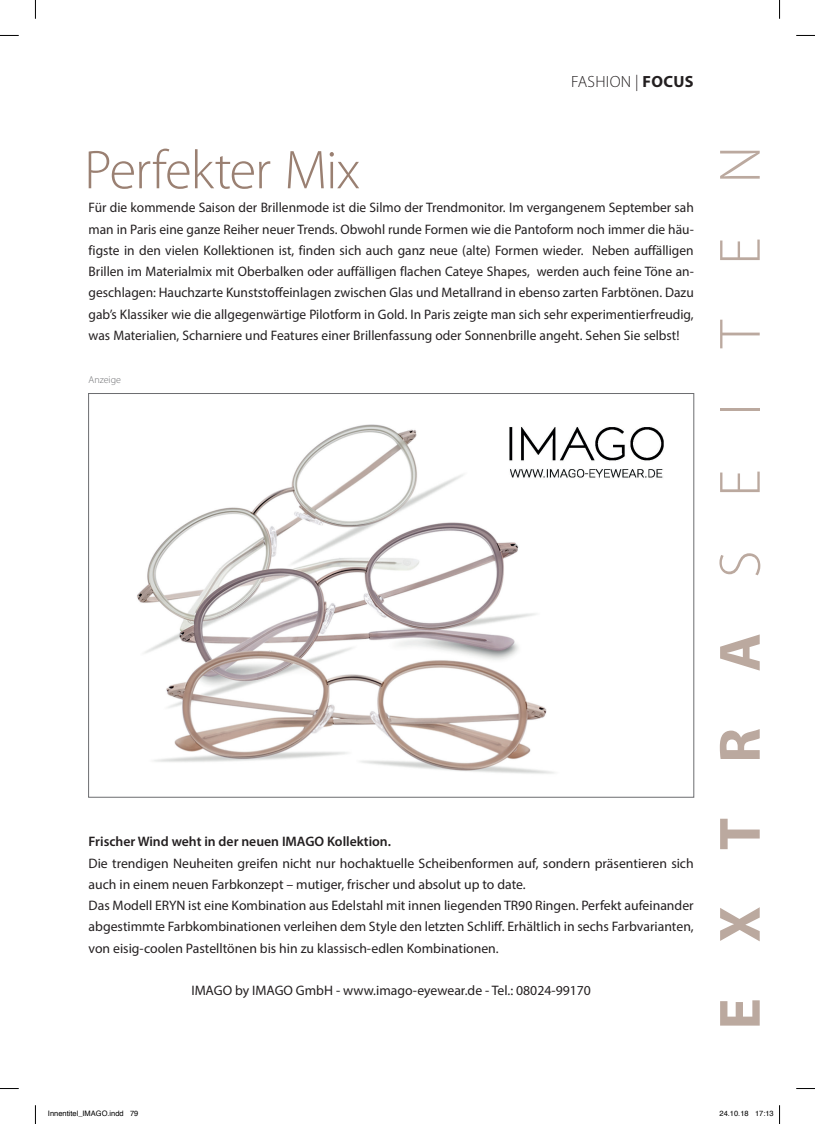
<style>
.page{position:relative;width:815px;height:1124px;background:#fff}
.page>*{position:absolute;margin:0;border:0;box-sizing:border-box;transform-origin:0 0}
.t1{font:300 58.75px "Myriad Pro";letter-spacing:.92em;color:#bba99f}
.t2{font:300 55px "Myriad Pro";letter-spacing:-.025em;color:#9a8072}
.t3{font:300 16.25px "Myriad Pro";letter-spacing:.02em;color:#231f20}
.t4{font:13.75px/21.2px "Myriad Pro";color:#231f20}
.t5{font:600 13.75px "Myriad Pro";color:#231f20}
.t6{font:300 10px "Myriad Pro";color:#6c6d70}
.t7{font:7.5px "Helvetica";color:#000}
.s1{font-weight:700}
</style>
<div class="page">
<img style="left:137px;top:424px;width:527px;height:350px">
<svg style="left:0;top:35px;width:19px;height:1px"></svg>
<svg style="left:796px;top:35px;width:19px;height:1px"></svg>
<svg style="left:0;top:1088px;width:19px;height:1px"></svg>
<svg style="left:796px;top:1088px;width:19px;height:1px"></svg>
<svg style="left:35px;top:0;width:1px;height:19px"></svg>
<svg style="left:35px;top:1105px;width:1px;height:18px"></svg>
<svg style="left:779px;top:0;width:1px;height:19px"></svg>
<svg style="left:779px;top:1105px;width:1px;height:18px"></svg>
<p class="t3" style="left:571px;top:71px;width:124px">FASHION | <span class="s1">FOCUS</span></p>
<h2 class="t2" style="left:84px;top:137px;width:278px">Perfekter Mix</h2>
<p class="t4" style="left:89px;top:197px;width:607px;text-align:justify">Für die kommende Saison der Brillenmode ist die Silmo der Trendmonitor. Im vergangenem September sah man in Paris eine ganze Reiher neuer Trends. Obwohl runde Formen wie die Pantoform noch immer die häu&shy;figste in den vielen Kollektionen ist, finden sich auch ganz neue (alte) Formen wieder. Neben auffälligen Brillen im Materialmix mit Oberbalken oder auffälligen flachen Cateye Shapes, werden auch feine Töne an&shy;geschlagen: Hauchzarte Kunststoffeinlagen zwischen Glas und Metallrand in ebenso zarten Farbtönen. Dazu gab’s Klassiker wie die allgegenwärtige Pilotform in Gold. In Paris zeigte man sich sehr experimentierfreudig, was Materialien, Scharniere und Features einer Brillenfassung oder Sonnenbrille angeht. Sehen Sie selbst!</p>
<p class="t6" style="left:89px;top:373px;width:34px">Anzeige</p>
<p class="t5" style="left:89px;top:832px;width:304px">Frischer Wind weht in der neuen IMAGO Kollektion.</p>
<p class="t4" style="left:89px;top:851px;width:607px">Die trendigen Neuheiten greifen nicht nur hochaktuelle Scheibenformen auf, sondern präsentieren sich auch in einem neuen Farbkonzept – mutiger, frischer und absolut up to date.<br>Das Modell ERYN ist eine Kombination aus Edelstahl mit innen liegenden TR90 Ringen. Perfekt aufeinander abgestimmte Farbkombinationen verleihen dem Style den letzten Schliff. Erhältlich in sechs Farbvarianten, von eisig-coolen Pastelltönen bis hin zu klassisch-edlen Kombinationen.</p>
<p class="t4" style="left:191px;top:979px;width:401px">IMAGO by IMAGO GmbH - www.imago-eyewear.de - Tel.: 08024-99170</p>
<h1 class="t1" style="left:705px;top:1029px;width:884px;rotate:-90deg"><span class="s1">EXTRA</span>SEITEN</h1>
<p class="t7" style="left:48px;top:1107px;width:92px">Innentitel_IMAGO.indd 79</p>
<p class="t7" style="left:720px;top:1107px;width:56px">24.10.18 17:13</p>
</div>
